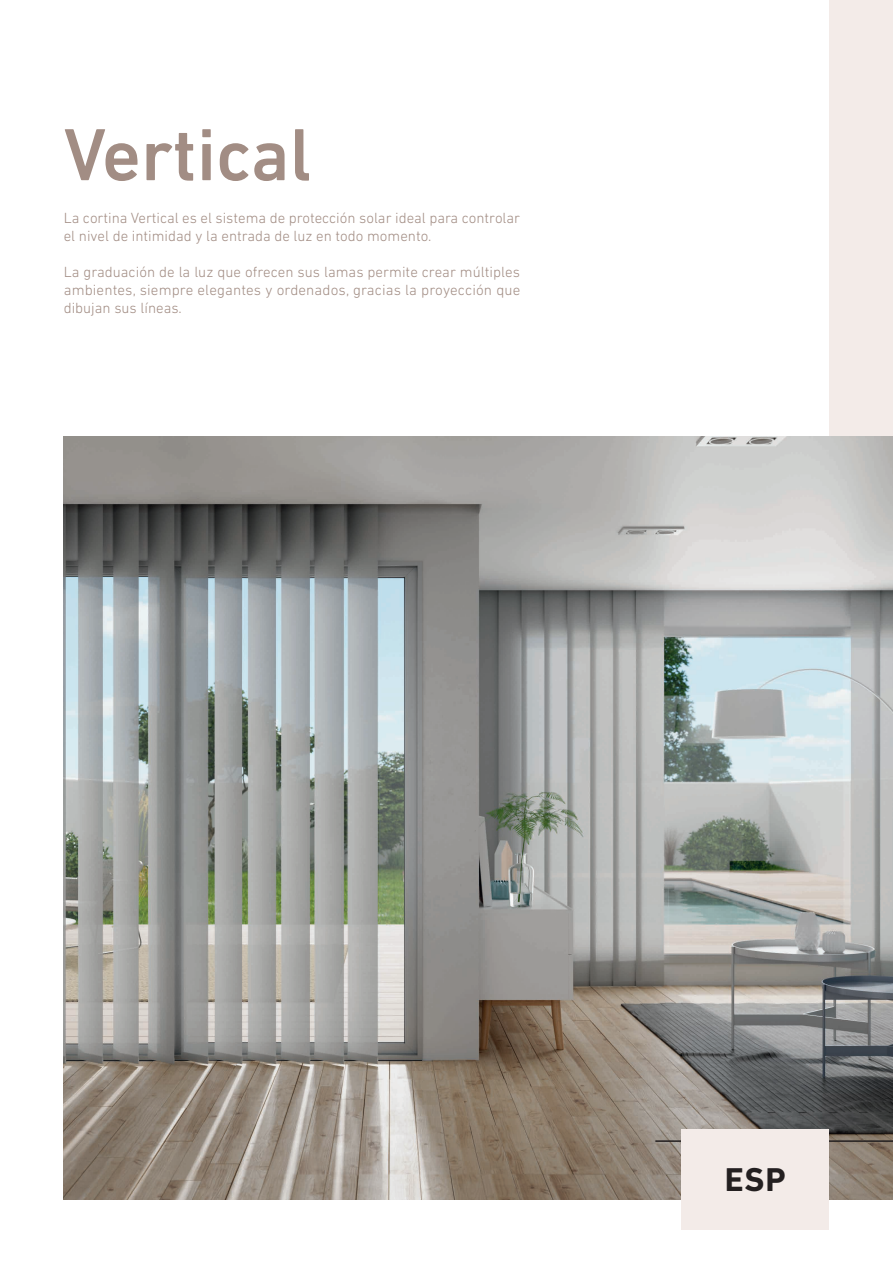
<style>
.page{position:relative;width:893px;height:1263px;background:#fff}
.page>*{position:absolute;margin:0;border:0;box-sizing:border-box;transform-origin:0 0}
._0_0_Titular{font:500 75px "DIN Next LT Pro";color:#a28d84}
.titulo_separata_cast{font:700 33.6px "DIN Next LT Pro";color:#231f20}
._0_2_Texto_Corporati{font:300 15px/18px "DIN Next LT Pro";color:#a28d84}
</style>
<div class="page">
<div style="left:829px;top:0;width:64px;height:437px;background:#f3ebe8"></div>
<img style="left:64px;top:437px;width:829px;height:762px">
<hr style="left:655px;top:1140px;width:238px;height:2px;background:#231f20">
<div style="left:681px;top:1129px;width:148px;height:100px;background:#f3ebe8"></div>
<p class="_0_0_Titular" style="left:64px;top:111px;width:249px">Vertical</p>
<p class="_0_2_Texto_Corporati" style="left:64px;top:209px;width:458px">La cortina Vertical es el sistema de protección solar ideal para controlar el nivel de intimidad y la entrada de luz en todo momento.</p>
<p class="_0_2_Texto_Corporati" style="left:64px;top:263px;width:458px;text-align:justify">La graduación de la luz que ofrecen sus lamas permite crear múltiples ambientes, siempre elegantes y ordenados, gracias la proyección que dibujan sus líneas.</p>
<p class="titulo_separata_cast" style="left:725px;top:1159px;width:62px">ESP</p>
</div>
